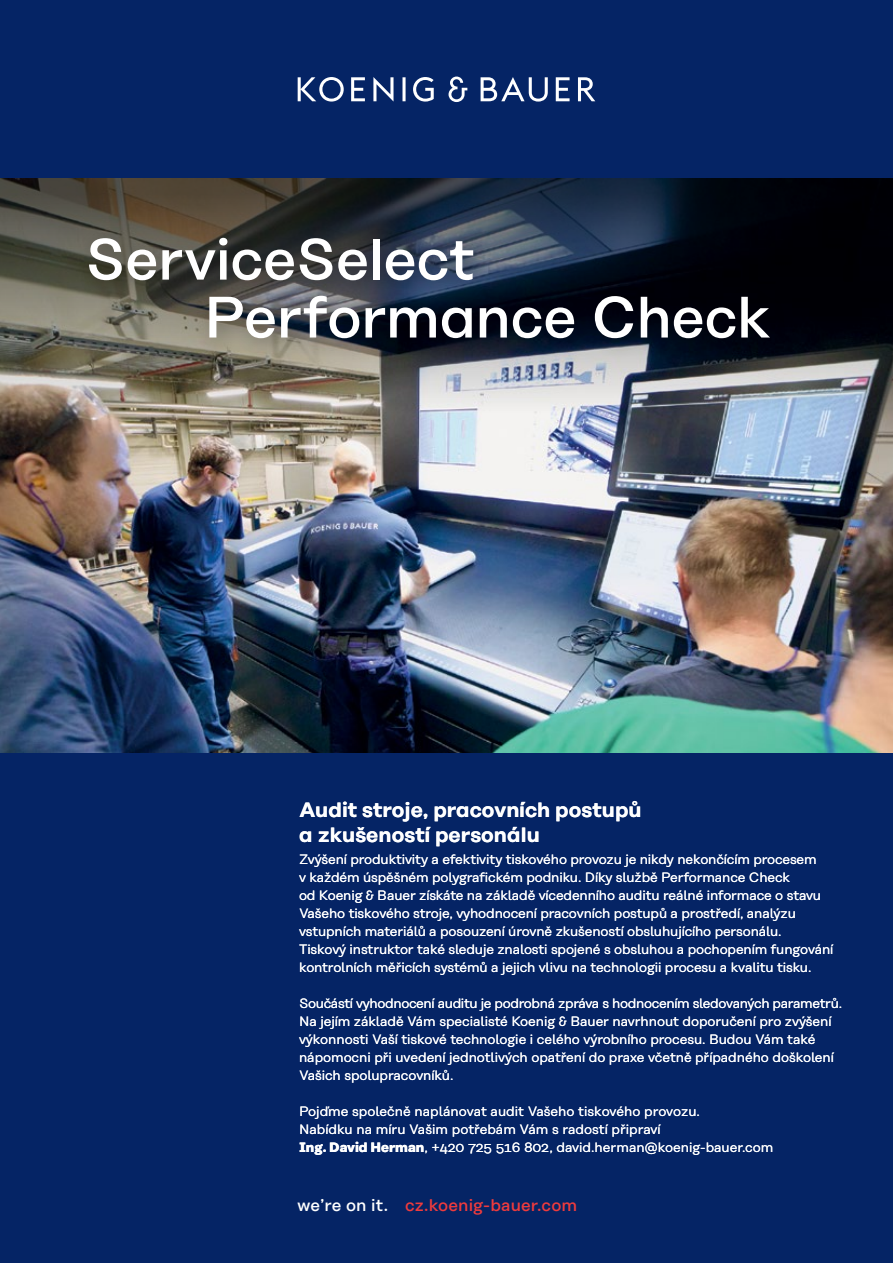
<style>
.page{position:relative;width:893px;height:1263px;background:#052465}
.page>*{position:absolute;margin:0;border:0;box-sizing:border-box;transform-origin:0 0}
.t1{font:500 58.2px/57.9px "Koenig&Bauer Type Headline";letter-spacing:-.01em;color:#fff}
.t2{font:600 21px/25.2px "Koenig&Bauer Type Headline";letter-spacing:.005em;color:#fff}
.t3{font:500 16.8px "Koenig&Bauer Type Text";letter-spacing:.005em;color:#ef3b3d}
.t4{font:13.5px/18px "Koenig&Bauer Type Text";letter-spacing:-.01em;color:#fff}
.s1{font-weight:700}
.s2{color:#fff}
</style>
<div class="page">
<img style="left:0;top:432px;width:893px;height:321px">
<img style="left:0;top:179px;width:893px;height:253px">
<svg style="left:298px;top:77px;width:297px;height:25px"></svg>
<div style="left:76px;top:224px;width:713px;height:136px;background:#000;opacity:.3"></div>
<h1 class="t1" style="left:204px;top:231px;width:568px;text-indent:-119px">ServiceSelect<br>Performance Check</h1>
<h2 class="t2" style="left:299px;top:797px;width:344px">Audit stroje, pracovních postupů a zkušeností personálu</h2>
<p class="t4" style="left:299px;top:850px;width:536px">Zvýšení produktivity a efektivity tiskového provozu je nikdy nekončícím procesem<br>v každém úspěšném polygrafickém podniku. Díky službě Performance Check<br>od Koenig &amp; Bauer získáte na základě vícedenního auditu reálné informace o stavu Vašeho tiskového stroje, vyhodnocení pracovních postupů a prostředí, analýzu vstupních materiálů a posouzení úrovně zkušeností obsluhujícího personálu.<br>Tiskový instruktor také sleduje znalosti spojené s obsluhou a pochopením fungování kontrolních měřicích systémů a jejich vlivu na technologii procesu a kvalitu tisku.</p>
<p class="t4" style="left:299px;top:994px;width:545px">Součástí vyhodnocení auditu je podrobná zpráva s hodnocením sledovaných parametrů.<br>Na jejím základě Vám specialisté Koenig &amp; Bauer navrhnout doporučení pro zvýšení výkonnosti Vaší tiskové technologie i celého výrobního procesu. Budou Vám také nápomocni při uvedení jednotlivých opatření do praxe včetně případného doškolení Vašich spolupracovníků.</p>
<p class="t4" style="left:299px;top:1102px;width:476px">Pojďme společně naplánovat audit Vašeho tiskového provozu.<br>Nabídku na míru Vašim potřebám Vám s radostí připraví<br><span class="s1">Ing. David Herman</span>, +420 725 516 802, david.herman@koenig-bauer.com</p>
<p class="t3" style="left:298px;top:1195px;width:281px"><span class="s2">we’re on it.</span> cz.koenig-bauer.com</p>
</div>
